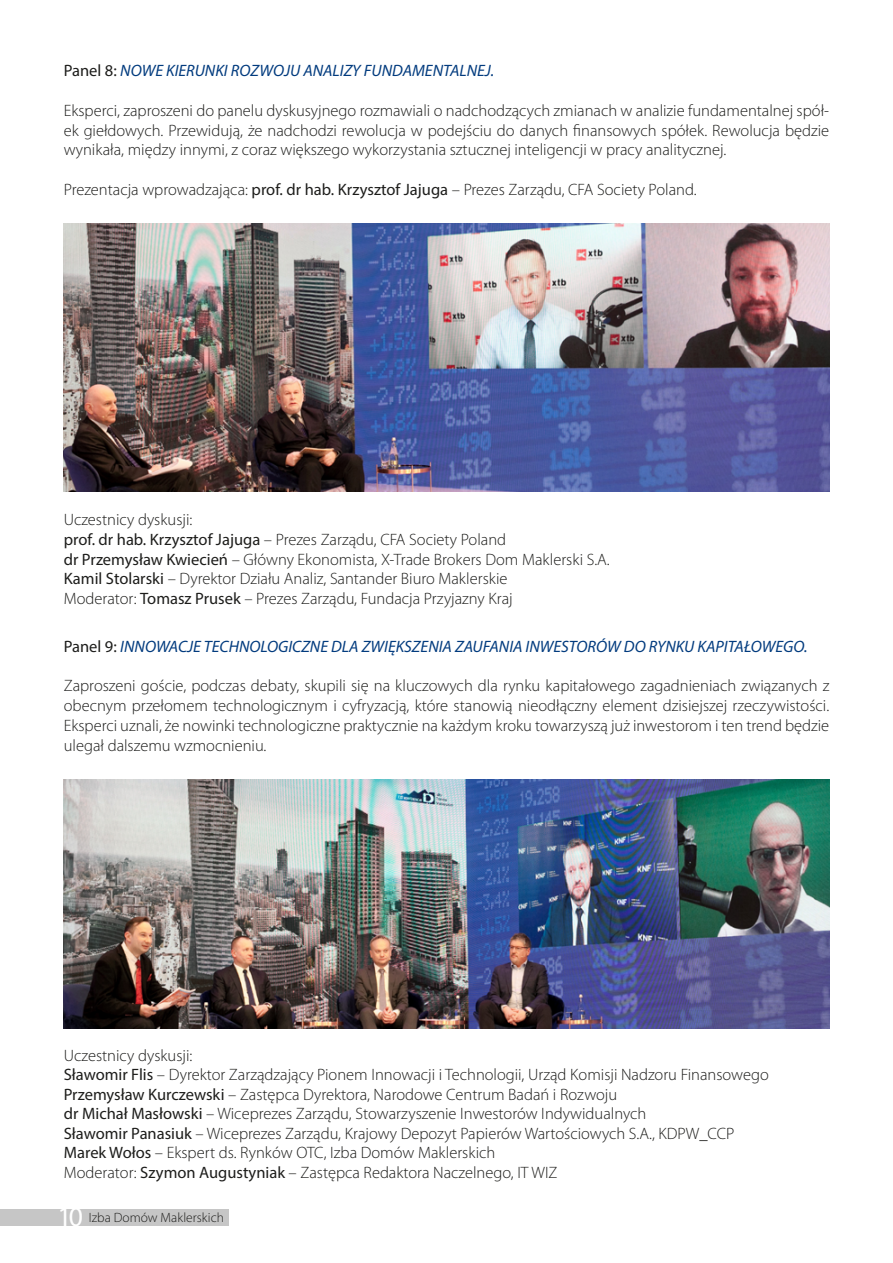
<style>
.page{position:relative;width:893px;height:1263px;background:#fff}
.page>*{position:absolute;margin:0;border:0;box-sizing:border-box;transform-origin:0 0}
.t1{font:300 16.5px/19.8px "Myriad Pro";color:#1d1d1b;text-align:justify}
.t2{font:italic 16.5px "Myriad Pro";color:#023b7e}
.t3{font:300 13.5px "Myriad Pro";color:#1d1d1b}
.s1{font-style:normal;color:#1d1d1b}
.s2{font-weight:400}
.s3{font-weight:400;font-size:27.75px;color:#fff}
</style>
<div class="page">
<img style="left:64px;top:223px;width:765px;height:268px">
<img style="left:64px;top:779px;width:765px;height:249px">
<div style="left:0;top:1209px;width:228px;height:17px;background:#c6c6c6"></div>
<p class="t2" style="left:64px;top:60px;width:432px"><span class="s1">Panel 8:</span> NOWE KIERUNKI ROZWOJU ANALIZY FUNDAMENTALNEJ.</p>
<p class="t1" style="left:64px;top:101px;width:767px">Eksperci, zaproszeni do panelu dyskusyjnego rozmawiali o nadchodzących zmianach w analizie fundamentalnej spół&shy;ek giełdowych. Przewidują, że nadchodzi rewolucja w podejściu do danych finansowych spółek. Rewolucja będzie wynikała, między innymi, z coraz większego wykorzystania sztucznej inteligencji w pracy analitycznej.</p>
<p class="t1" style="left:64px;top:180px;width:634px">Prezentacja wprowadzająca: <span class="s2">prof. dr hab. Krzysztof Jajuga</span> – Prezes Zarządu, CFA Society Poland.</p>
<p class="t1" style="left:64px;top:510px;width:547px;text-align:left">Uczestnicy dyskusji:<br><span class="s2">prof. dr hab. Krzysztof Jajuga</span> – Prezes Zarządu, CFA Society Poland<br><span class="s2">dr Przemysław Kwiecień</span> – Główny Ekonomista, X-Trade Brokers Dom Maklerski S.A.<br><span class="s2">Kamil Stolarski</span> – Dyrektor Działu Analiz, Santander Biuro Maklerskie<br>Moderator: <span class="s2">Tomasz Prusek</span> – Prezes Zarządu, Fundacja Przyjazny Kraj</p>
<p class="t2" style="left:64px;top:636px;width:745px"><span class="s1">Panel 9:</span> INNOWACJE TECHNOLOGICZNE DLA ZWIĘKSZENIA ZAUFANIA INWESTORÓW DO RYNKU KAPITAŁOWEGO.</p>
<p class="t1" style="left:64px;top:676px;width:767px">Zaproszeni goście, podczas debaty, skupili się na kluczowych dla rynku kapitałowego zagadnieniach związanych z obecnym przełomem technologicznym i cyfryzacją, które stanowią nieodłączny element dzisiejszej rzeczywistości.<br>Eksperci uznali, że nowinki technologiczne praktycznie na każdym kroku towarzyszą już inwestorom i ten trend będzie ulegał dalszemu wzmocnieniu.</p>
<p class="t1" style="left:64px;top:1046px;width:706px;text-align:left">Uczestnicy dyskusji:<br><span class="s2">Sławomir Flis</span> – Dyrektor Zarządzający Pionem Innowacji i Technologii, Urząd Komisji Nadzoru Finansowego <span class="s2">Przemysław Kurczewski</span> – Zastępca Dyrektora, Narodowe Centrum Badań i Rozwoju<br><span class="s2">dr Michał Masłowski</span> – Wiceprezes Zarządu, Stowarzyszenie Inwestorów Indywidualnych<br><span class="s2">Sławomir Panasiuk</span> – Wiceprezes Zarządu, Krajowy Depozyt Papierów Wartościowych S.A., KDPW_CCP <span class="s2">Marek Wołos</span> – Ekspert ds. Rynków OTC, Izba Domów Maklerskich<br>Moderator: <span class="s2">Szymon Augustyniak</span> – Zastępca Redaktora Naczelnego, IT WIZ</p>
<p class="t3" style="left:57px;top:1210px;width:168px"><span class="s3">10</span> Izba Domów Maklerskich</p>
</div>
